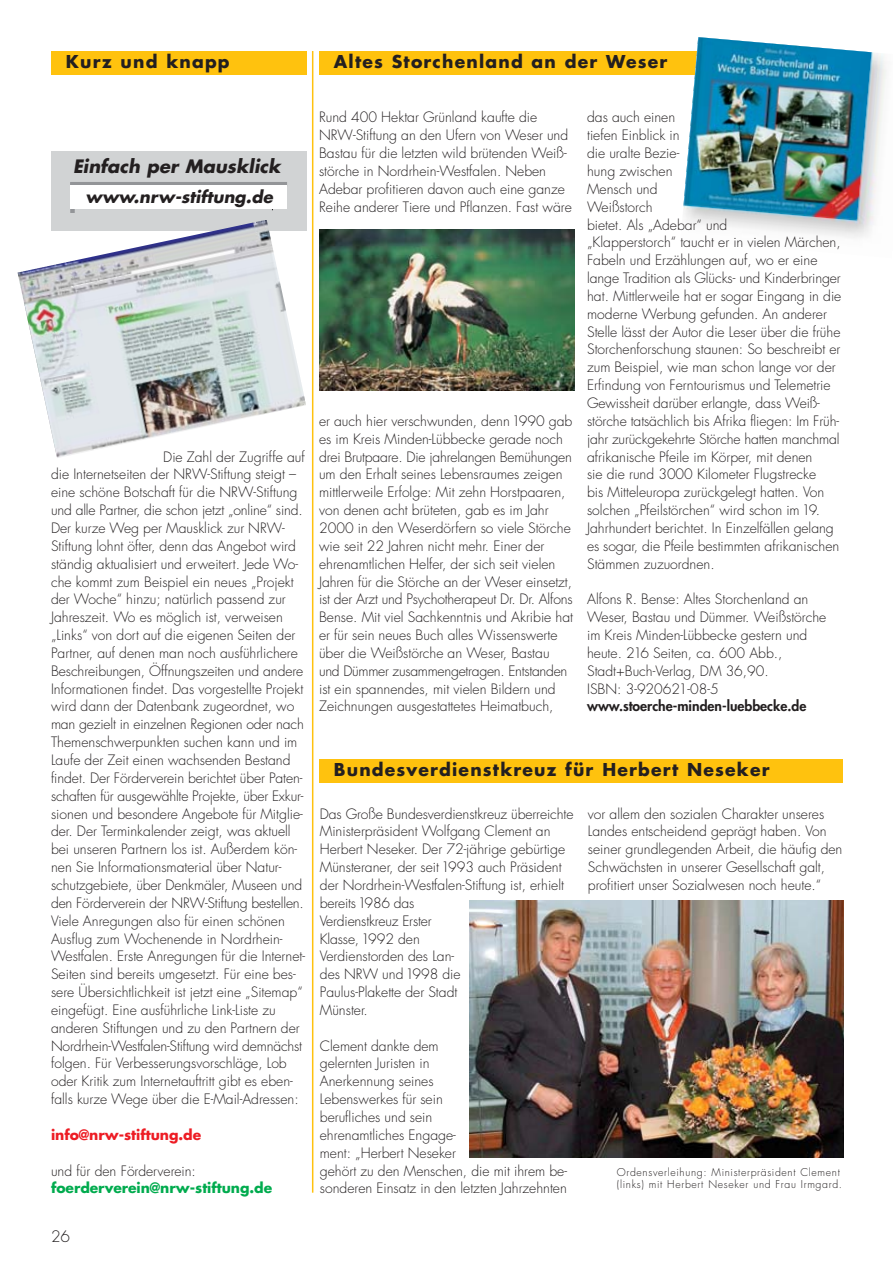
<style>
.page{position:relative;width:893px;height:1263px;background:#fff}
.page>*{position:absolute;margin:0;border:0;box-sizing:border-box;transform-origin:0 0}
.t1{font:italic 700 18px "Futura";color:#231f20}
.t2{font:700 17.25px "Futura";letter-spacing:.07em;color:#231f20}
.t3{font:italic 700 16.5px "Futura";color:#231f20}
.t4{font:300 15.45px "Futura";color:#231f20}
.t5{font:300 13.95px/17.9px "Futura";color:#231f20}
.t6{font:800 13.95px "Futura";color:#231f20}
.t7{font:700 13.95px "Futura";letter-spacing:-.005em;color:#00ab4e}
.t8{font:700 13.95px "Futura";letter-spacing:-.005em;color:#ed1c24}
.t9{font:300 10.5px/12px "Futura";letter-spacing:.06em;color:#231f20}
</style>
<div class="page">
<img style="left:690px;top:52px;width:197px;height:186px">
<div style="left:51px;top:51px;width:255px;height:24px;background:#ffc20e"></div>
<div style="left:51px;top:151px;width:255px;height:80px;background:#d1d3d4"></div>
<hr style="left:70px;top:182px;width:217px;height:4px;background:#939598">
<div style="left:70px;top:182px;width:5px;height:31px;background:#939598"></div>
<hr style="left:312px;top:51px;width:1px;height:1142px;background:#ffc20e">
<img style="left:18px;top:220px;width:288px;height:238px">
<img style="left:319px;top:230px;width:255px;height:160px">
<img style="left:469px;top:900px;width:374px;height:258px">
<div style="left:70px;top:185px;width:217px;height:24px;background:#fff"></div>
<div style="left:319px;top:759px;width:523px;height:24px;background:#ffc20e"></div>
<div style="left:319px;top:51px;width:520px;height:24px;background:#ffc20e"></div>
<img style="left:683px;top:37px;width:188px;height:184px">
<p class="t2" style="left:66px;top:54px;width:165px">Kurz und knapp</p>
<p class="t2" style="left:334px;top:54px;width:335px">Altes Storchenland an der Weser</p>
<p class="t1" style="left:73px;top:158px;width:209px">Einfach per Mausklick</p>
<p class="t3" style="left:86px;top:189px;width:191px">www.nrw-stiftung.de</p>
<p class="t5" style="left:51px;top:449px;width:255px;text-indent:112px">Die Zahl der Zugriffe auf die Internetseiten der NRW-Stiftung steigt – eine schöne Botschaft für die NRW-Stiftung und alle Partner, die schon jetzt „online“ sind.<br>Der kurze Weg per Mausklick zur NRW-Stiftung lohnt öfter, denn das Angebot wird ständig aktualisiert und erweitert. Jede Wo&shy;che kommt zum Beispiel ein neues „Projekt der Woche“ hinzu; natürlich passend zur Jahreszeit. Wo es möglich ist, verweisen „Links“ von dort auf die eigenen Seiten der Partner, auf denen man noch ausführlichere Beschreibungen, Öffnungszeiten und andere Informationen findet. Das vorgestellte Projekt wird dann der Datenbank zugeordnet, wo man gezielt in einzelnen Regionen oder nach Themenschwerpunkten suchen kann und im Laufe der Zeit einen wachsenden Bestand findet. Der Förderverein berichtet über Paten&shy;schaften für ausgewählte Projekte, über Exkur&shy;sionen und besondere Angebote für Mitglie&shy;der. Der Terminkalender zeigt, was aktuell bei unseren Partnern los ist. Außerdem kön&shy;nen Sie Informationsmaterial über Natur&shy;schutzgebiete, über Denkmäler, Museen und den Förderverein der NRW-Stiftung bestellen.<br>Viele Anregungen also für einen schönen Ausflug zum Wochenende in Nordrhein-Westfalen. Erste Anregungen für die Internet-Seiten sind bereits umgesetzt. Für eine bes&shy;sere Übersichtlichkeit ist jetzt eine „Sitemap“ eingefügt. Eine ausführliche Link-Liste zu anderen Stiftungen und zu den Partnern der Nordrhein-Westfalen-Stiftung wird demnächst folgen. Für Verbesserungsvorschläge, Lob oder Kritik zum Internetauftritt gibt es eben&shy;falls kurze Wege über die E-Mail-Adressen:</p>
<p class="t8" style="left:51px;top:1128px;width:152px">info@nrw-stiftung.de</p>
<p class="t5" style="left:51px;top:1163px;width:146px">und für den Förderverein:</p>
<p class="t7" style="left:51px;top:1182px;width:223px">foerderverein@nrw-stiftung.de</p>
<p class="t5" style="left:319px;top:110px;width:254px">Rund 400 Hektar Grünland kaufte die NRW-Stiftung an den Ufern von Weser und Bastau für die letzten wild brütenden Weiß&shy;störche in Nordrhein-Westfalen. Neben Adebar profitieren davon auch eine ganze Reihe anderer Tiere und Pflanzen. Fast wäre</p>
<p class="t5" style="left:319px;top:413px;width:255px">er auch hier verschwunden, denn 1990 gab es im Kreis Minden-Lübbecke gerade noch drei Brutpaare. Die jahrelangen Bemühungen um den Erhalt seines Lebensraumes zeigen mittlerweile Erfolge: Mit zehn Horstpaaren, von denen acht brüteten, gab es im Jahr 2000 in den Weserdörfern so viele Störche wie seit 22 Jahren nicht mehr. Einer der ehrenamtlichen Helfer, der sich seit vielen Jahren für die Störche an der Weser einsetzt, ist der Arzt und Psychotherapeut Dr. Dr. Alfons Bense. Mit viel Sachkenntnis und Akribie hat er für sein neues Buch alles Wissenswerte über die Weißstörche an Weser, Bastau und Dümmer zusammengetragen. Entstanden ist ein spannendes, mit vielen Bildern und Zeichnungen ausgestattetes Heimatbuch,</p>
<p class="t5" style="left:587px;top:110px;width:256px">das auch einen<br>tiefen Einblick in<br>die uralte Bezie-<br>hung zwischen<br>Mensch und<br>Weißstorch<br>bietet. Als „Adebar“ und<br>„Klapperstorch“ taucht er in vielen Märchen, Fabeln und Erzählungen auf, wo er eine lange Tradition als Glücks- und Kinderbringer hat. Mittlerweile hat er sogar Eingang in die moderne Werbung gefunden. An anderer Stelle lässt der Autor die Leser über die frühe Storchenforschung staunen: So beschreibt er zum Beispiel, wie man schon lange vor der Erfindung von Ferntourismus und Telemetrie Gewissheit darüber erlangte, dass Weiß&shy;störche tatsächlich bis Afrika fliegen: Im Früh&shy;jahr zurückgekehrte Störche hatten manchmal afrikanische Pfeile im Körper, mit denen<br>sie die rund 3000 Kilometer Flugstrecke<br>bis Mitteleuropa zurückgelegt hatten. Von solchen „Pfeilstörchen“ wird schon im 19.<br>Jahrhundert berichtet. In Einzelfällen gelang es sogar, die Pfeile bestimmten afrikanischen Stämmen zuzuordnen.</p>
<p class="t5" style="left:587px;top:592px;width:241px">Alfons R. Bense: Altes Storchenland an Weser, Bastau und Dümmer. Weißstörche im Kreis Minden-Lübbecke gestern und heute. 216 Seiten, ca. 600 Abb., Stadt+Buch-Verlag, DM 36,90.<br>ISBN: 3-920621-08-5</p>
<p class="t6" style="left:587px;top:700px;width:221px">www.stoerche-minden-luebbecke.de</p>
<p class="t2" style="left:334px;top:762px;width:437px">Bundesverdienstkreuz für Herbert Neseker</p>
<p class="t5" style="left:320px;top:806px;width:255px">Das Große Bundesverdienstkreuz überreichte<br>Ministerpräsident Wolfgang Clement an<br>Herbert Neseker. Der 72-jährige gebürtige<br>Münsteraner, der seit 1993 auch Präsident der Nordrhein-Westfalen-Stiftung ist, erhielt bereits 1986 das<br>Verdienstkreuz Erster<br>Klasse,1992 den<br>Verdienstorden des Lan-<br>des NRW und 1998 die<br>Paulus-Plakette der Stadt<br>Münster.</p>
<p class="t5" style="left:320px;top:1038px;width:249px">Clement dankte dem<br>gelernten Juristen in<br>Anerkennung seines<br>Lebenswerkes für sein<br>berufliches und sein<br>ehrenamtliches Engage-<br>ment: „Herbert Neseker<br>gehört zu den Menschen, die mit ihrem be&shy;sonderen Einsatz in den letzten Jahrzehnten</p>
<p class="t5" style="left:588px;top:806px;width:256px">vor allem den sozialen Charakter unseres Landes entscheidend geprägt haben. Von seiner grundlegenden Arbeit, die häufig den Schwächsten in unserer Gesellschaft galt, profitiert unser Sozialwesen noch heute.“</p>
<p class="t9" style="left:617px;top:1167px;width:227px">Ordensverleihung: Ministerpräsident Clement (links) mit Herbert Neseker und Frau Irmgard.</p>
<p class="t4" style="left:51px;top:1229px;width:21px">26</p>
</div>
